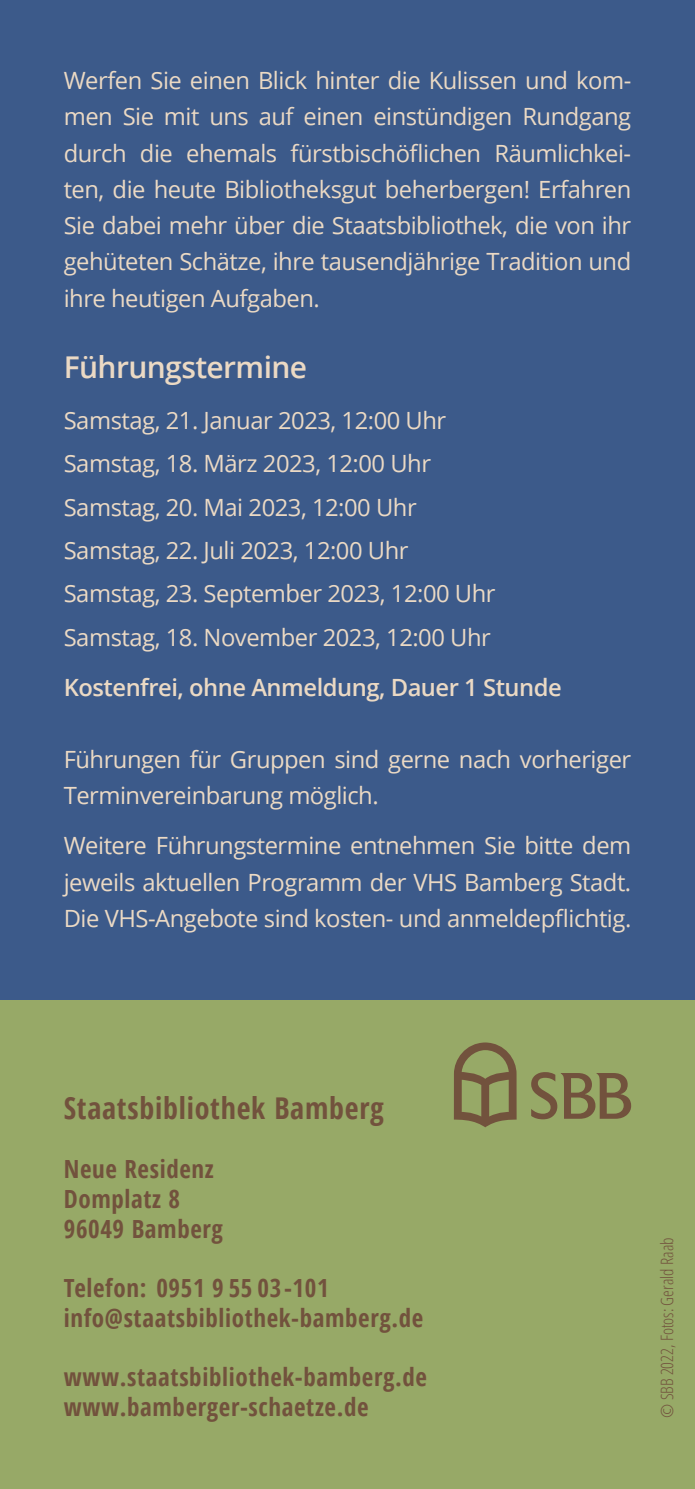
<style>
.page{position:relative;width:695px;height:1489px;background:#fff}
.page>*{position:absolute;margin:0;border:0;box-sizing:border-box;transform-origin:0 0}
.t1{font:700 30px "Open Sans Condensed";letter-spacing:.025em;color:#72523d}
.t2{font:600 30px "Open Sans";letter-spacing:-.02em;color:#ebd9c4}
.t3{font:700 25px/30.2px "Open Sans Condensed";letter-spacing:.025em;color:#72523d}
.t4{font:23.75px/36.2px "Open Sans";letter-spacing:-.02em;color:#ebd9c4;text-align:justify}
.t5{font:600 23.75px "Open Sans";letter-spacing:-.02em;color:#ebd9c4}
.t6{font:300 17px "Open Sans Condensed";color:#72523d}
</style>
<div class="page">
<div style="left:0;top:999px;width:694px;height:489px;background:#97a967"></div>
<div style="left:0;top:0;width:694px;height:999px;background:#3c5a8a"></div>
<svg style="left:531px;top:1072px;width:100px;height:47px"></svg>
<svg style="left:454px;top:1042px;width:62px;height:85px"></svg>
<p class="t4" style="left:64px;top:62px;width:569px">Werfen Sie einen Blick hinter die Kulissen und kom&shy;men Sie mit uns auf einen einstündigen Rundgang durch die ehemals fürstbischöflichen Räumlichkei&shy;ten, die heute Bibliotheksgut beherbergen! Erfahren Sie dabei mehr über die Staatsbibliothek, die von ihr gehüteten Schätze, ihre tausendjährige Tradition und ihre heutigen Aufgaben.</p>
<p class="t2" style="left:64px;top:347px;width:245px">Führungstermine</p>
<p class="t4" style="left:64px;top:398px;width:433px;line-height:43.2px;text-align:left">Samstag, 21. Januar 2023, 12:00 Uhr Samstag, 18. März 2023, 12:00 Uhr Samstag, 20. Mai 2023, 12:00 Uhr Samstag, 22. Juli 2023, 12:00 Uhr Samstag, 23. September 2023, 12:00 Uhr Samstag, 18. November 2023, 12:00 Uhr</p>
<p class="t5" style="left:64px;top:671px;width:499px">Kostenfrei, ohne Anmeldung, Dauer 1 Stunde</p>
<p class="t4" style="left:64px;top:740px;width:569px">Führungen für Gruppen sind gerne nach vorheriger<br>Terminvereinbarung möglich.</p>
<p class="t4" style="left:64px;top:827px;width:569px">Weitere Führungstermine entnehmen Sie bitte dem jeweils aktuellen Programm der VHS Bamberg Stadt.<br>Die VHS-Angebote sind kosten- und anmeldepflichtig.</p>
<p class="t1" style="left:64px;top:1087px;width:321px">Staatsbibliothek Bamberg</p>
<p class="t3" style="left:64px;top:1152px;width:161px">Neue Residenz<br>Domplatz 8<br>96049 Bamberg</p>
<p class="t3" style="left:64px;top:1271px;width:361px">Telefon: 0951 9 55 03-101 info@staatsbibliothek-bamberg.de</p>
<p class="t3" style="left:64px;top:1360px;width:364px">www.staatsbibliothek-bamberg.de www.bamberger-schaetze.de</p>
<p class="t6" style="left:655px;top:1417px;width:182px;rotate:-90deg">© SBB 2022, Fotos: Gerald Raab</p>
</div>
